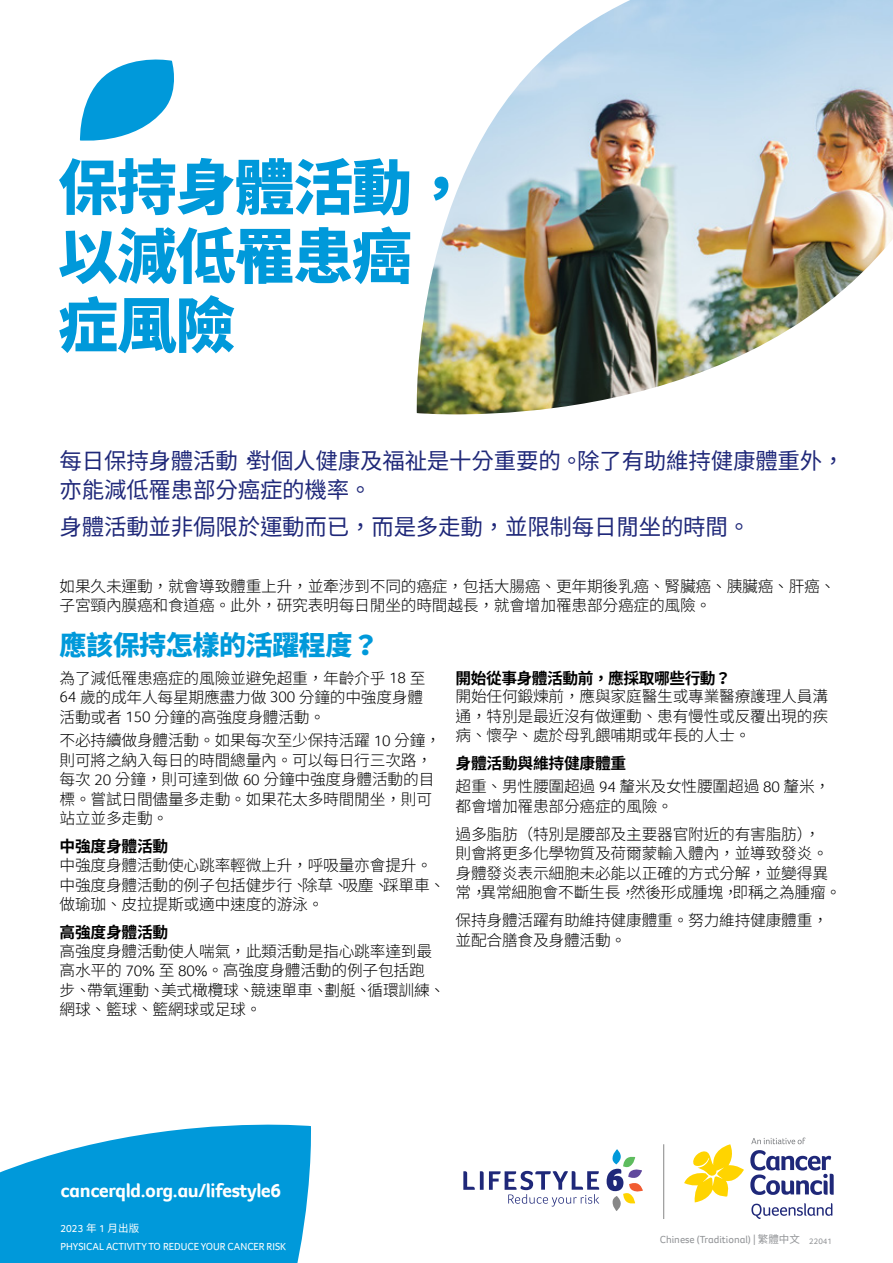
<style>
.page{position:relative;width:893px;height:1263px;background:#fff}
.page>*{position:absolute;margin:0;border:0;box-sizing:border-box;transform-origin:0 0}
.t1{font:900 60px/69px "Noto Sans CJ Ktc";letter-spacing:-.02em;color:#0099da}
.H2_DkBlue{font:900 27px "Noto Sans CJ Ktc";letter-spacing:-.015em;color:#0099da}
.H2_DkBlue-2{font:22.5px/28.5px "Noto Sans CJ Ktc";letter-spacing:-.01em;color:#1f2879}
.t2{font:700 19.5px "Foco CC";letter-spacing:-.02em;color:#fff}
.H2_DkBlue-3{font:300 15.75px/19.5px "Noto Sans CJ Ktc";letter-spacing:-.015em;color:#000}
.H2_DkBlue-4{font:700 15.75px "Noto Sans CJ Ktc";letter-spacing:-.015em;color:#000}
.t3{font:10.5px "Foco CC";color:#fff}
.t4{font:10.5px "Foco CC";color:#939598}
.t5{font:8.25px "Foco CC";color:#939598}
.s1{font-family:"Foco CC"}
.s2{font-family:"Noto Sans CJ Ktc"}
</style>
<div class="page">
<svg style="left:79px;top:59px;width:95px;height:82px"></svg>
<svg style="left:463px;top:1171px;width:136px;height:35px"></svg>
<svg style="left:684px;top:1144px;width:60px;height:58px"></svg>
<svg style="left:750px;top:1150px;width:84px;height:45px"></svg>
<svg style="left:751px;top:1203px;width:81px;height:16px"></svg>
<hr style="left:663px;top:1144px;width:1px;height:75px;background:#878787">
<svg style="left:607px;top:1149px;width:36px;height:62px"></svg>
<svg style="left:751px;top:1137px;width:54px;height:7px"></svg>
<svg style="left:0;top:1124px;width:311px;height:139px;background:#1da4de"></svg>
<img style="left:416px;top:0;width:477px;height:415px">
<p class="t1" style="left:58px;top:154px;width:414px">保持身體活動，以減低罹患癌症風險</p>
<p class="H2_DkBlue-2" style="left:60px;top:447px;width:787px">每日保持身體活動，對個人健康及福祉是十分重要的。除了有助維持健康體重外，亦能減低罹患部分癌症的機率。</p>
<p class="H2_DkBlue-2" style="left:60px;top:513px;width:692px">身體活動並非侷限於運動而已，而是多走動，並限制每日閒坐的時間。</p>
<p class="H2_DkBlue-3" style="left:60px;top:576px;width:777px">如果久未運動，就會導致體重上升，並牽涉到不同的癌症，包括大腸癌、更年期後乳癌、腎臟癌、胰臟癌、肝癌、子宮頸內膜癌和食道癌。此外，研究表明每日閒坐的時間越長，就會增加罹患部分癌症的風險。</p>
<p class="H2_DkBlue" style="left:60px;top:630px;width:321px">應該保持怎樣的活躍程度？</p>
<p class="H2_DkBlue-3" style="left:60px;top:668px;width:367px">為了減低罹患癌症的風險並避免超重，年齡介乎 <span class="s1">18</span> 至<br><span class="s1">64</span> 歲的成年人每星期應盡力做 <span class="s1">300</span> 分鐘的中強度身體活動或者 <span class="s1">150</span> 分鐘的高強度身體活動。</p>
<p class="H2_DkBlue-3" style="left:60px;top:731px;width:383px">不必持續做身體活動。如果每次至少保持活躍 <span class="s1">10</span> 分鐘，則可將之納入每日的時間總量內。可以每日行三次路，每次 <span class="s1">20</span> 分鐘，則可達到做 <span class="s1">60</span> 分鐘中強度身體活動的目標。嘗試日間儘量多走動。如果花太多時間閒坐，則可站立並多走動。</p>
<p class="H2_DkBlue-4" style="left:60px;top:838px;width:110px">中強度身體活動</p>
<p class="H2_DkBlue-3" style="left:60px;top:856px;width:387px">中強度身體活動使心跳率輕微上升，呼吸量亦會提升。中強度身體活動的例子包括健步行、除草、吸塵、踩單車、做瑜珈、皮拉提斯或適中速度的游泳。</p>
<p class="H2_DkBlue-4" style="left:60px;top:923px;width:110px">高強度身體活動</p>
<p class="H2_DkBlue-3" style="left:60px;top:942px;width:387px">高強度身體活動使人喘氣，此類活動是指心跳率達到最高水平的 <span class="s1">70%</span> 至 <span class="s1">80%</span>。高強度身體活動的例子包括跑<br>步、帶氧運動、美式橄欖球、競速單車、劃艇、循環訓練、網球、籃球、籃網球或足球。</p>
<p class="H2_DkBlue-4" style="left:455px;top:669px;width:277px">開始從事身體活動前，應採取哪些行動？</p>
<p class="H2_DkBlue-3" style="left:455px;top:687px;width:374px;text-align:justify">開始任何鍛煉前，應與家庭醫生或專業醫療護理人員溝通，特別是最近沒有做運動、患有慢性或反覆出現的疾病、懷孕、處於母乳餵哺期或年長的人士。</p>
<p class="H2_DkBlue-4" style="left:455px;top:755px;width:172px">身體活動與維持健康體重</p>
<p class="H2_DkBlue-3" style="left:455px;top:777px;width:376px">超重、男性腰圍超過 <span class="s1">94</span> 釐米及女性腰圍超過 <span class="s1">80</span> 釐米，都會增加罹患部分癌症的風險。</p>
<p class="H2_DkBlue-3" style="left:455px;top:825px;width:387px">過多脂肪（特別是腰部及主要器官附近的有害脂肪），<br>則會將更多化學物質及荷爾蒙輸入體內，並導致發炎。身體發炎表示細胞未必能以正確的方式分解，並變得異常，異常細胞會不斷生長，然後形成腫塊，即稱之為腫瘤。</p>
<p class="H2_DkBlue-3" style="left:455px;top:911px;width:374px">保持身體活躍有助維持健康體重。努力維持健康體重，並配合膳食及身體活動。</p>
<p class="t2" style="left:60px;top:1177px;width:222px">cancerqld.org.au/lifestyle6</p>
<p class="t3" style="left:60px;top:1221px;width:80px">2023 <span class="s2">年</span> 1 <span class="s2">月出版</span></p>
<p class="t3" style="left:60px;top:1240px;width:227px">PHYSICAL ACTIVITY TO REDUCE YOUR CANCER RISK</p>
<p class="t4" style="left:660px;top:1232px;width:142px">Chinese (Traditional) | <span class="s2">繁體中文</span></p>
<p class="t5" style="left:809px;top:1236px;width:24px">22041</p>
</div>
